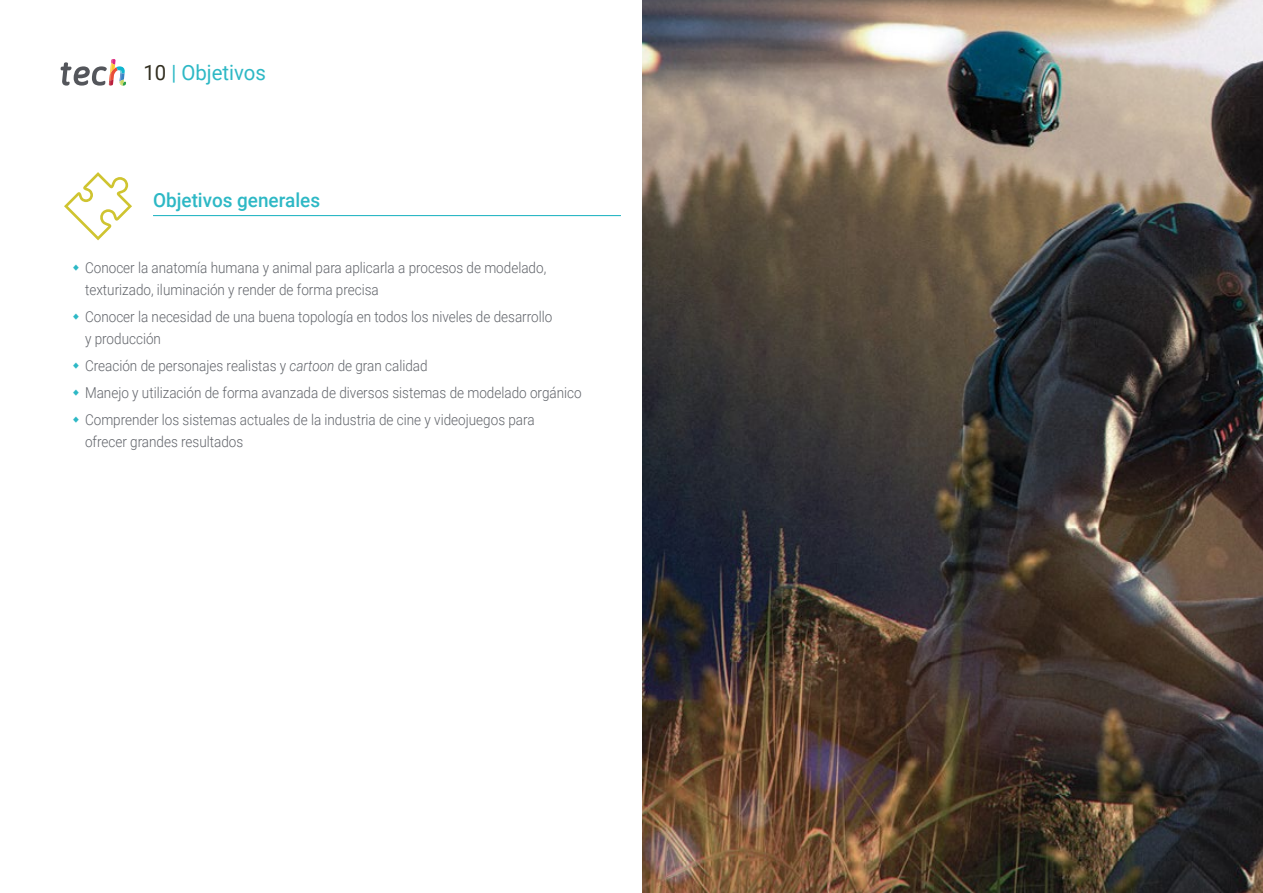
<style>
.page{position:relative;width:1263px;height:893px;background:#fff}
.page>*{position:absolute;margin:0;border:0;box-sizing:border-box;transform-origin:0 0}
.t1{font:21px "Roboto";color:#2db8c5}
.t2{font:500 19.5px "Roboto";color:#2db8c5}
.t3{font:300 15px/22.5px "Roboto";color:#61646a;scale:.9 1}
.s1{color:#312e20}
.s2{font-style:italic}
</style>
<div class="page">
<svg style="left:61px;top:59px;width:65px;height:27px"></svg>
<hr style="left:153px;top:215px;width:468px;height:1px;background:#2db8c5">
<svg style="left:64px;top:172px;width:68px;height:68px"></svg>
<img style="left:642px;top:0;width:621px;height:893px">
<h1 class="t1" style="left:144px;top:57px;width:124px"><span class="s1">10</span> | Objetivos</h1>
<h2 class="t2" style="left:153px;top:187px;width:169px">Objetivos generales</h2>
<p class="t3" style="left:85px;top:255px;width:514px">Conocer la anatomía humana y animal para aplicarla a procesos de modelado, texturizado, iluminación y render de forma precisa</p>
<p class="t3" style="left:85px;top:305px;width:521px">Conocer la necesidad de una buena topología en todos los niveles de desarrollo y producción</p>
<p class="t3" style="left:85px;top:352px;width:553px;line-height:26.7px">Creación de personajes realistas y <span class="s2">cartoon</span> de gran calidad<br>Manejo y utilización de forma avanzada de diversos sistemas de modelado orgánico<br>Comprender los sistemas actuales de la industria de cine y videojuegos para</p>
<p class="t3" style="left:85px;top:430px;width:177px">ofrecer grandes resultados</p>
</div>
